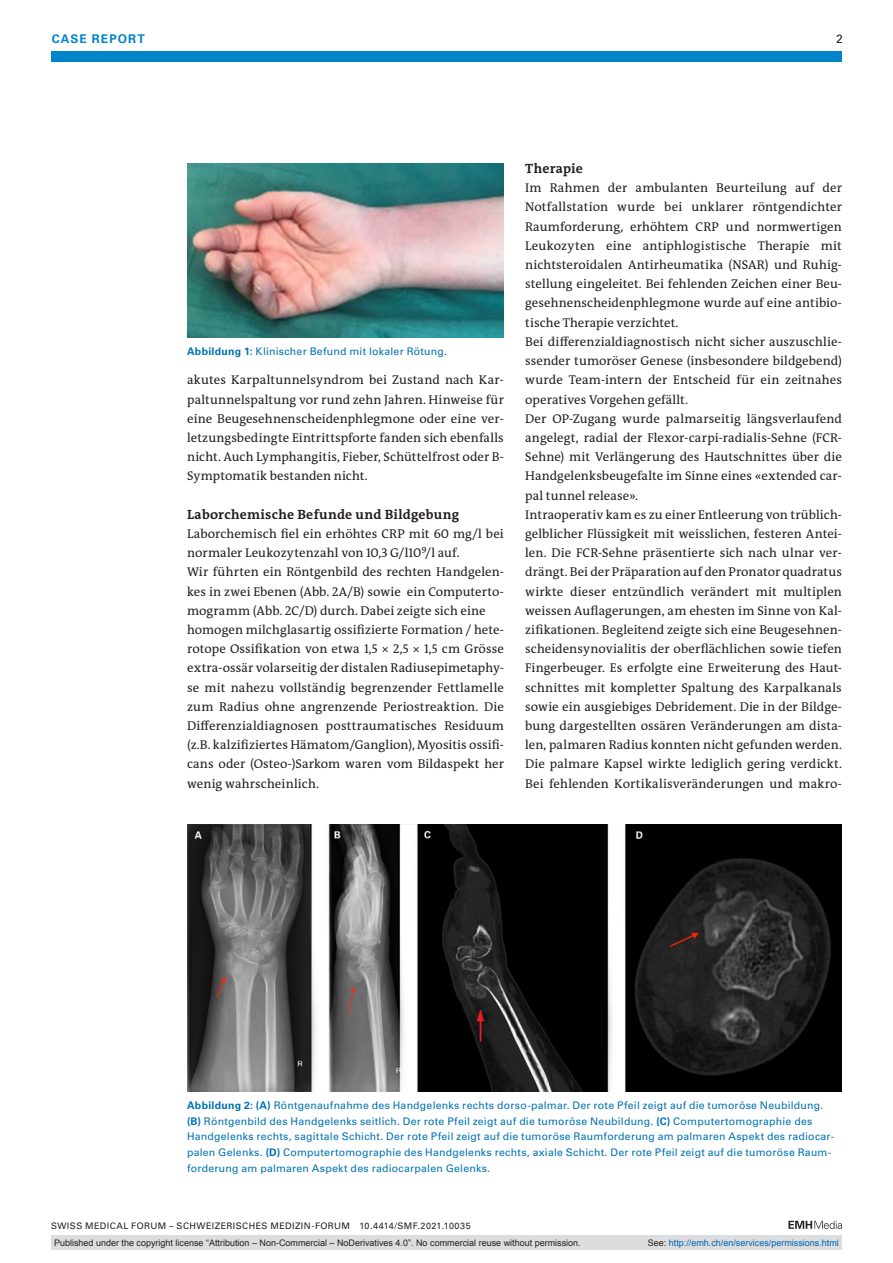
<style>
.page{position:relative;width:893px;height:1263px;background:#fff}
.page>*{position:absolute;margin:0;border:0;box-sizing:border-box;transform-origin:0 0}
.Head2{font:700 13.5px "The Antiqua B W7";letter-spacing:.02em;color:#231f20}
.Paragraph{font:12.75px/19.2px "The Antiqua B W5 Plain";letter-spacing:.005em;color:#231f20;text-align:justify}
.t1{font:700 12px "Univers LT Std";letter-spacing:.09em;color:#0084ca}
.t2{font:12px "Univers LT Std";color:#231f20}
.Figure_Caption{font:10.5px/15.8px "Univers LT Std";letter-spacing:.02em;color:#0072b2}
.t3{font:9px "Arial";color:#231f20}
.t4{font:9px "Univers LT Std";letter-spacing:.05em;color:#231f20}
.t5{font:9px "Arial";color:#0066b3}
.s1{font-weight:700}
.s2{color:#231f20}
</style>
<div class="page">
<div style="left:51px;top:51px;width:791px;height:11px;background:#0084ca"></div>
<svg style="left:788px;top:1221px;width:54px;height:8px"></svg>
<img style="left:187px;top:825px;width:655px;height:266px">
<img style="left:187px;top:164px;width:317px;height:174px">
<div style="left:51px;top:1235px;width:791px;height:15px;background:#dcdddf"></div>
<p class="t1" style="left:52px;top:31px;width:94px">CASE REPORT</p>
<p class="t2" style="left:836px;top:31px;width:8px">2</p>
<p class="Figure_Caption" style="left:187px;top:343px;width:261px"><span class="s1">ABBILDUNG 1:</span> Klinischer Befund mit lokaler Rötung.</p>
<p class="Paragraph" style="left:187px;top:370px;width:318px">akutes Karpaltunnelsyndrom bei Zustand nach Kar&shy;paltunnelspaltung vor rund zehn Jahren. Hinweise für eine Beugesehnenscheidenphlegmone oder eine ver&shy;letzungsbedingte Eintrittspforte fanden sich ebenfalls nicht. Auch Lymphangitis, Fieber, Schüttelfrost oder B-Symptomatik bestanden nicht.</p>
<p class="Head2" style="left:187px;top:505px;width:274px">Laborchemische Befunde und Bildgebung</p>
<p class="Paragraph" style="left:187px;top:524px;width:318px">Laborchemisch fiel ein erhöhtes CRP mit 60 mg/l bei normaler Leukozytenzahl von 10,3 G/l10⁹/l auf.</p>
<p class="Paragraph" style="left:187px;top:562px;width:318px">Wir führten ein Röntgenbild des rechten Handgelen&shy;kes in zwei Ebenen (Abb. 2A/B) sowie ein Computerto&shy;mogramm (Abb. 2C/D) durch. Dabei zeigte sich eine</p>
<p class="Paragraph" style="left:187px;top:620px;width:318px">homogen milchglasartig ossifizierte Formation / hete&shy;rotope Ossifikation von etwa 1,5 × 2,5 × 1,5 cm Grösse extra-ossär volarseitig der distalen Radiusepimetaphy&shy;se mit nahezu vollständig begrenzender Fettlamelle zum Radius ohne angrenzende Periostreaktion. Die Differenzialdiagnosen posttraumatisches Residuum (z.B. kalzifiziertes Hämatom/Ganglion), Myositis ossifi&shy;cans oder (Osteo-)Sarkom waren vom Bildaspekt her wenig wahrscheinlich.</p>
<p class="Head2" style="left:525px;top:160px;width:59px">Therapie</p>
<p class="Paragraph" style="left:525px;top:178px;width:318px">Im Rahmen der ambulanten Beurteilung auf der Notfallstation wurde bei unklarer röntgendichter Raumforderung, erhöhtem CRP und normwertigen Leukozyten eine antiphlogistische Therapie mit nichtsteroidalen Antirheumatika (NSAR) und Ruhig&shy;stellung eingeleitet. Bei fehlenden Zeichen einer Beu&shy;gesehnenscheidenphlegmone wurde auf eine antibio&shy;tische Therapie verzichtet.</p>
<p class="Paragraph" style="left:525px;top:332px;width:318px">Bei differenzialdiagnostisch nicht sicher auszuschlie&shy;ssender tumoröser Genese (insbesondere bildgebend) wurde Team-intern der Entscheid für ein zeitnahes operatives Vorgehen gefällt.</p>
<p class="Paragraph" style="left:525px;top:409px;width:318px">Der OP-Zugang wurde palmarseitig längsverlaufend angelegt, radial der Flexor-carpi-radialis-Sehne (FCR-Sehne) mit Verlängerung des Hautschnittes über die Handgelenksbeugefalte im Sinne eines «extended car&shy;pal tunnel release».</p>
<p class="Paragraph" style="left:525px;top:505px;width:318px">Intraoperativ kam es zu einer Entleerung von trüblich&shy;gelblicher Flüssigkeit mit weisslichen, festeren Antei&shy;len. Die FCR-Sehne präsentierte sich nach ulnar ver&shy;drängt. Bei der Präparation auf den Pronator quadratus wirkte dieser entzündlich verändert mit multiplen weissen Auflagerungen, am ehesten im Sinne von Kal&shy;zifikationen. Begleitend zeigte sich eine Beugesehnen&shy;scheidensynovialitis der oberflächlichen sowie tiefen Fingerbeuger. Es erfolgte eine Erweiterung des Haut&shy;schnittes mit kompletter Spaltung des Karpalkanals sowie ein ausgiebiges Debridement. Die in der Bildge&shy;bung dargestellten ossären Veränderungen am dista&shy;len, palmaren Radius konnten nicht gefunden werden.<br>Die palmare Kapsel wirkte lediglich gering verdickt.<br>Bei fehlenden Kortikalisveränderungen und makro-</p>
<p class="Figure_Caption" style="left:187px;top:1097px;width:649px"><span class="s1">ABBILDUNG 2: (A)</span> Röntgenaufnahme des Handgelenks rechts dorso-palmar. Der rote Pfeil zeigt auf die tumoröse Neubildung. <span class="s1">(B)</span> Röntgenbild des Handgelenks seitlich. Der rote Pfeil zeigt auf die tumoröse Neubildung. <span class="s1">(C)</span> Computertomographie des Handgelenks rechts, sagittale Schicht. Der rote Pfeil zeigt auf die tumoröse Raumforderung am palmaren Aspekt des radiocar&shy;palen Gelenks. <span class="s1">(D)</span> Computertomographie des Handgelenks rechts, axiale Schicht. Der rote Pfeil zeigt auf die tumoröse Raum&shy;forderung am palmaren Aspekt des radiocarpalen Gelenks.</p>
<p class="t4" style="left:51px;top:1220px;width:421px">SWISS MEDICAL FORUM – SCHWEIZERISCHES MEDIZIN-FORUM 10.4414/SMF.2021.10035</p>
<p class="t3" style="left:54px;top:1237px;width:528px">Published under the copyright license “Attribution – Non-Commercial – NoDerivatives 4.0”. No commercial reuse without permission.</p>
<p class="t5" style="left:648px;top:1237px;width:193px"><span class="s2">See:</span> http://emh.ch/en/services/permissions.html</p>
</div>
